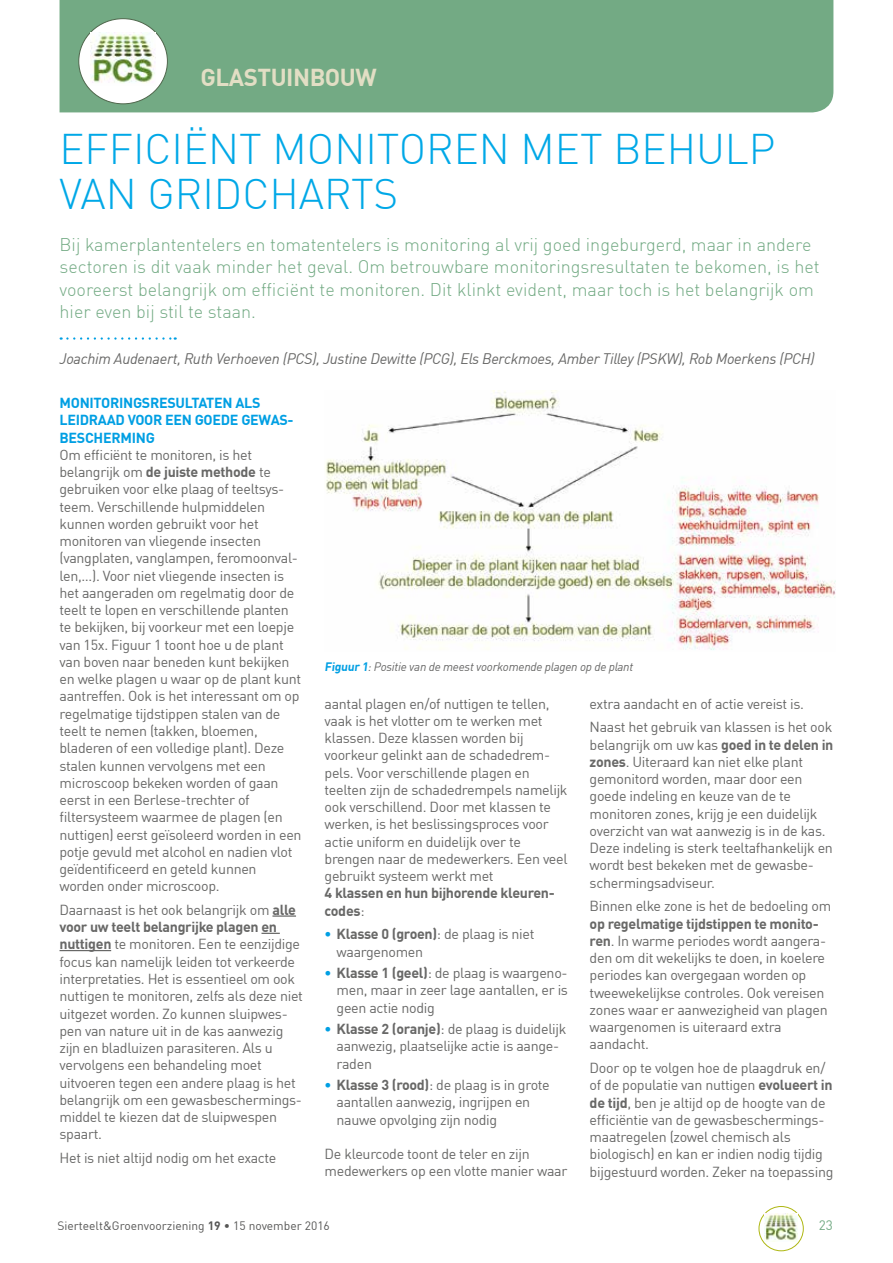
<style>
.page{position:relative;width:893px;height:1263px;background:#fff}
.page>*{position:absolute;margin:0;border:0;box-sizing:border-box;transform-origin:0 0}
.t1{font:300 42px/45px "DIN Offc Pro";color:#00a8e7}
.t2{font:700 24px "DIN Offc Pro";letter-spacing:-.02em;color:#e2dec4}
.t3{font:300 18px/22.5px "DIN Offc Pro";color:#73aa84}
.t4{font:italic 15px "DIN Offc Pro";letter-spacing:-.02em;color:#686867}
.t5{font:14.25px/17.2px "DIN Offc Pro";letter-spacing:-.02em;color:#686867}
.t6{font:700 14.25px/17.2px "DIN Offc Pro";letter-spacing:-.02em;color:#009fe3}
.t7{font:700 14.25px/17.2px "DIN Offc Pro";letter-spacing:-.02em;color:#686867}
.t8{font:13.5px "DIN Offc Pro";color:#73aa84}
.t9{font:italic 12px "DIN Offc Pro";letter-spacing:-.02em;color:#686867}
.t10{font:12px "DIN Offc Pro";color:#575756}
.s1{font-weight:700}
.s2{font-weight:700;font-style:normal;color:#009fe3}
.s3{font-weight:400}
.s4{font-weight:700;color:#009fe3}
</style>
<div class="page">
<svg style="left:759px;top:1206px;width:44px;height:45px"></svg>
<div style="left:759px;top:1206px;width:44px;height:45px;border:1px solid #aeb712;border-radius:50%"></div>
<img style="left:764px;top:1214px;width:33px;height:27px">
<div style="left:60px;top:0;width:773px;height:112px;background:#73aa84"></div>
<div style="left:79px;top:19px;width:88px;height:85px;background:#fff;border-radius:50%"></div>
<img style="left:90px;top:34px;width:66px;height:49px">
<svg style="left:61px;top:337px;width:115px;height:3px"></svg>
<hr style="left:272px;top:915px;width:24px;height:2px;background:#686867">
<svg style="left:261px;top:933px;width:19px;height:1px"></svg>
<hr style="left:60px;top:950px;width:51px;height:1px;background:#686867">
<img style="left:325px;top:391px;width:511px;height:259px">
<h2 class="t2" style="left:201px;top:57px;width:178px">GLASTUINBOUW</h2>
<h1 class="t1" style="left:60px;top:123px;width:717px">EFFICIËNT MONITOREN MET BEHULP<br>VAN GRIDCHARTS</h1>
<p class="t3" style="left:60px;top:231px;width:762px">Bij kamerplantentelers en tomatentelers is monitoring al vrij goed ingeburgerd, maar in andere sectoren is dit vaak minder het geval. Om betrouwbare monitoringsresultaten te bekomen, is het vooreerst belangrijk om efficiënt te monitoren. Dit klinkt evident, maar toch is het belangrijk om hier even bij stil te staan.</p>
<p class="t4" style="left:60px;top:347px;width:757px">Joachim Audenaert, Ruth Verhoeven (PCS), Justine Dewitte (PCG), Els Berckmoes, Amber Tilley (PSKW), Rob Moerkens (PCH)</p>
<p class="t6" style="left:60px;top:392px;width:236px">MONITORINGSRESULTATEN ALS<br>LEIDRAAD VOOR EEN GOEDE GEWAS-<br>BESCHERMING</p>
<p class="t5" style="left:60px;top:445px;width:244px">Om efficiënt te monitoren, is het belangrijk om <span class="s1">de juiste methode</span> te gebruiken voor elke plaag of teeltsys&shy;teem. Verschillende hulpmiddelen kunnen worden gebruikt voor het monitoren van vliegende insecten (vangplaten, vanglampen, feromoonval&shy;len,…). Voor niet vliegende insecten is het aangeraden om regelmatig door de teelt te lopen en verschillende planten te bekijken, bij voorkeur met een loepje van 15x. Figuur 1 toont hoe u de plant van boven naar beneden kunt bekijken en welke plagen u waar op de plant kunt aantreffen. Ook is het interessant om op regelmatige tijdstippen stalen van de teelt te nemen (takken, bloemen, bladeren of een volledige plant). Deze stalen kunnen vervolgens met een microscoop bekeken worden of gaan eerst in een Berlese-trechter of filtersysteem waarmee de plagen (en nuttigen) eerst geïsoleerd worden in een potje gevuld met alcohol en nadien vlot geïdentificeerd en geteld kunnen worden onder microscoop.</p>
<p class="t5" style="left:60px;top:900px;width:245px">Daarnaast is het ook belangrijk om <span class="s1">alle voor uw teelt belangrijke plagen en nuttigen</span> te monitoren. Een te eenzijdige focus kan namelijk leiden tot verkeerde interpretaties. Het is essentieel om ook nuttigen te monitoren, zelfs als deze niet uitgezet worden. Zo kunnen sluipwes&shy;pen van nature uit in de kas aanwezig zijn en bladluizen parasiteren. Als u vervolgens een behandeling moet uitvoeren tegen een andere plaag is het belangrijk om een gewasbeschermings&shy;middel te kiezen dat de sluipwespen spaart.</p>
<p class="t5" style="left:60px;top:1148px;width:218px">Het is niet altijd nodig om het exacte</p>
<p class="t9" style="left:325px;top:658px;width:310px"><span class="s2">Figuur 1</span>: Positie van de meest voorkomende plagen op de plant</p>
<p class="t5" style="left:325px;top:693px;width:245px">aantal plagen en/of nuttigen te tellen, vaak is het vlotter om te werken met klassen. Deze klassen worden bij voorkeur gelinkt aan de schadedrem&shy;pels. Voor verschillende plagen en teelten zijn de schadedrempels namelijk ook verschillend. Door met klassen te werken, is het beslissingsproces voor actie uniform en duidelijk over te brengen naar de medewerkers. Een veel gebruikt systeem werkt met</p>
<p class="t7" style="left:325px;top:883px;width:232px">4 klassen en hun bijhorende kleuren&shy;codes<span class="s3">:</span></p>
<p class="t5" style="left:337px;top:924px;width:199px;text-indent:-12px"><span class="s4">•</span> <span class="s1">Klasse 0 (groen)</span>: de plaag is niet waargenomen</p>
<p class="t5" style="left:337px;top:963px;width:233px;text-align:justify;text-indent:-12px"><span class="s4">•</span> <span class="s1">Klasse 1 (geel)</span>: de plaag is waargeno&shy;men, maar in zeer lage aantallen, er is geen actie nodig</p>
<p class="t5" style="left:337px;top:1019px;width:231px;text-indent:-12px"><span class="s4">•</span> <span class="s1">Klasse 2 (oranje)</span>: de plaag is duidelijk aanwezig, plaatselijke actie is aange&shy;raden</p>
<p class="t5" style="left:337px;top:1075px;width:215px;text-indent:-12px"><span class="s4">•</span> <span class="s1">Klasse 3 (rood)</span>: de plaag is in grote aantallen aanwezig, ingrijpen en nauwe opvolging zijn nodig</p>
<p class="t5" style="left:325px;top:1144px;width:244px">De kleurcode toont de teler en zijn medewerkers op een vlotte manier waar</p>
<p class="t5" style="left:590px;top:690px;width:244px;line-height:23.7px">extra aandacht en of actie vereist is.<br>Naast het gebruik van klassen is het ook</p>
<p class="t5" style="left:590px;top:734px;width:245px">belangrijk om uw kas <span class="s1">goed in te delen in zones</span>. Uiteraard kan niet elke plant gemonitord worden, maar door een goede indeling en keuze van de te monitoren zones, krijg je een duidelijk overzicht van wat aanwezig is in de kas.<br>Deze indeling is sterk teeltafhankelijk en wordt best bekeken met de gewasbe&shy;schermingsadviseur.</p>
<p class="t5" style="left:590px;top:896px;width:243px">Binnen elke zone is het de bedoeling om</p>
<p class="t5" style="left:590px;top:913px;width:240px"><span class="s1">op regelmatige tijdstippen te monito&shy;ren</span>. In warme periodes wordt aangera&shy;den om dit wekelijks te doen, in koelere periodes kan overgegaan worden op tweewekelijkse controles. Ook vereisen zones waar er aanwezigheid van plagen waargenomen is uiteraard extra aandacht.</p>
<p class="t5" style="left:590px;top:1058px;width:245px">Door op te volgen hoe de plaagdruk en/ of de populatie van nuttigen <span class="s1">evolueert in de tijd</span>, ben je altijd op de hoogte van de efficiëntie van de gewasbeschermings&shy;maatregelen (zowel chemisch als biologisch) en kan er indien nodig tijdig bijgestuurd worden. Zeker na toepassing</p>
<p class="t10" style="left:57px;top:1216px;width:274px">Sierteelt&amp;Groenvoorziening <span class="s1">19</span> • 15 november 2016</p>
<p class="t8" style="left:819px;top:1215px;width:16px">23</p>
</div>
